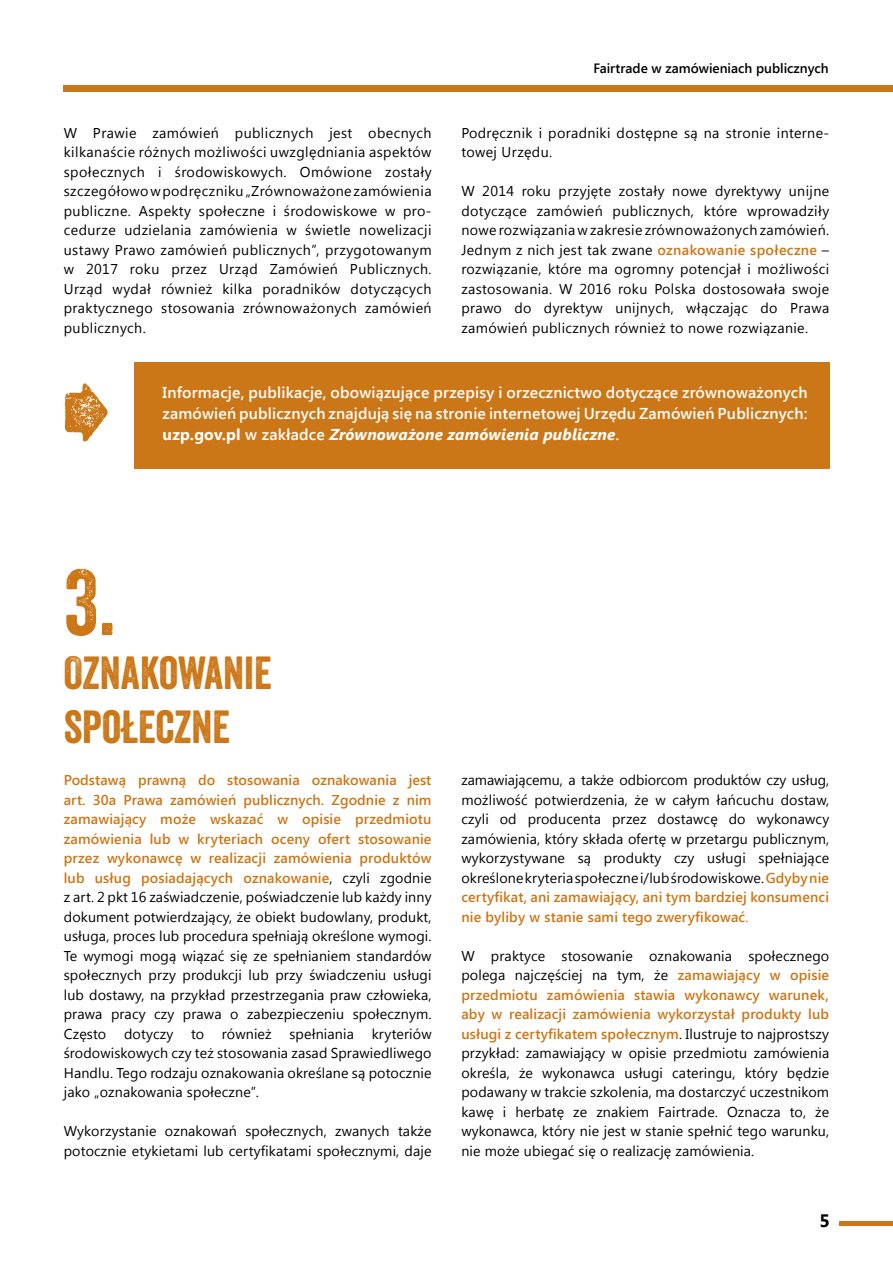
<style>
.page{position:relative;width:893px;height:1263px;background:#fff}
.page>*{position:absolute;margin:0;border:0;box-sizing:border-box;transform-origin:0 0}
.t1{font:90px "Veneer";color:#cc7717}
.t2{font:45px/54px "Veneer";color:#cc7717}
.t3{font:700 18px "Segoe UI";color:#000}
.t4{font:600 15.75px/21px "Segoe UI";letter-spacing:.01em;color:#fff;text-align:justify}
.t5{font:14.25px/19.5px "Segoe UI";letter-spacing:.01em;color:#000;text-align:justify}
.t6{font:600 13.5px "Segoe UI";color:#000}
.s1{font-weight:600;color:#cc7717}
.s2{font-weight:700}
.s3{font-weight:700;font-style:italic}
.s4{color:#cc7717}
</style>
<div class="page">
<div style="left:134px;top:363px;width:695px;height:106px;background:#cc7717"></div>
<hr style="left:840px;top:1222px;width:53px;height:4px;background:#cc7717">
<div style="left:64px;top:85px;width:829px;height:6px;background:#cc7717"></div>
<p class="t5" style="left:64px;top:122px;width:369px">W Prawie zamówień publicznych jest obecnych kilkanaście różnych możliwości uwzględniania aspektów społecznych i środowiskowych. Omówione zostały szczegółowo wpodręczniku „Zrównoważone zamówienia publiczne. Aspekty społeczne i środowiskowe w pro&shy;cedurze udzielania zamówienia w świetle nowelizacji ustawy Prawo zamówień publicznych”, przygotowanym w 2017 roku przez Urząd Zamówień Publicznych.<br>Urząd wydał również kilka poradników dotyczących praktycznego stosowania zrównoważonych zamówień publicznych.</p>
<p class="t6" style="left:593px;top:58px;width:237px">Fairtrade w zamówieniach publicznych</p>
<p class="t5" style="left:461px;top:122px;width:369px">Podręcznik i poradniki dostępne są na stronie interne&shy;towej Urzędu.</p>
<p class="t5" style="left:461px;top:181px;width:369px">W 2014 roku przyjęte zostały nowe dyrektywy unijne dotyczące zamówień publicznych, które wprowadziły nowe rozwiązania w zakresie zrównoważonych zamówień.<br>Jednym z nich jest tak zwane <span class="s1">oznakowanie społeczne</span> – rozwiązanie, które ma ogromny potencjał i możliwości zastosowania. W 2016 roku Polska dostosowała swoje prawo do dyrektyw unijnych, włączając do Prawa zamówień publicznych również to nowe rozwiązanie.</p>
<p class="t4" style="left:163px;top:381px;width:646px">Informacje, publikacje, obowiązujące przepisy i orzecznictwo dotyczące zrównoważonych zamówień publicznych znajdują się na stronie internetowej Urzędu Zamówień Publicznych: <span class="s2">uzp.gov.pl</span> w zakładce <span class="s3">Zrównoważone zamówienia publiczne</span>.</p>
<h1 class="t1" style="left:64px;top:548px;width:53px">3.</h1>
<h2 class="t2" style="left:64px;top:645px;width:209px">OZNAKOWANIE<br>SPOŁECZNE</h2>
<p class="t5" style="left:64px;top:770px;width:369px"><span class="s1">Podstawą prawną do stosowania oznakowania jest art. 30a Prawa zamówień publicznych. Zgodnie z nim zamawiający może wskazać w opisie przedmiotu zamówienia lub w kryteriach oceny ofert stosowanie przez wykonawcę w realizacji zamówienia produktów lub usług posiadających oznakowanie</span>, czyli zgodnie z art. 2 pkt 16 zaświadczenie, poświadczenie lub każdy inny dokument potwierdzający, że obiekt budowlany, produkt, usługa, proces lub procedura spełniają określone wymogi.<br>Te wymogi mogą wiązać się ze spełnianiem standardów społecznych przy produkcji lub przy świadczeniu usługi lub dostawy, na przykład przestrzegania praw człowieka, prawa pracy czy prawa o zabezpieczeniu społecznym.<br>Często dotyczy to również spełniania kryteriów środowiskowych czy też stosowania zasad Sprawiedliwego Handlu. Tego rodzaju oznakowania określane są potocznie jako „oznakowania społeczne”.</p>
<p class="t5" style="left:64px;top:1121px;width:369px">Wykorzystanie oznakowań społecznych, zwanych także potocznie etykietami lub certyfikatami społecznymi, daje</p>
<p class="t5" style="left:461px;top:770px;width:369px">zamawiającemu, a także odbiorcom produktów czy usług, możliwość potwierdzenia, że w całym łańcuchu dostaw, czyli od producenta przez dostawcę do wykonawcy zamówienia, który składa ofertę w przetargu publicznym, wykorzystywane są produkty czy usługi spełniające określone kryteria społeczne i/lub środowiskowe. <span class="s1">Gdyby nie certyfikat, ani zamawiający, ani tym bardziej konsumenci nie byliby w stanie sami tego zweryfikować</span><span class="s4">.</span></p>
<p class="t5" style="left:461px;top:945px;width:369px">W praktyce stosowanie oznakowania społecznego polega najczęściej na tym, że <span class="s1">zamawiający w opisie przedmiotu zamówienia stawia wykonawcy warunek, aby w realizacji zamówienia wykorzystał produkty lub usługi z certyfikatem społecznym</span>. Ilustruje to najprostszy przykład: zamawiający w opisie przedmiotu zamówienia określa, że wykonawca usługi cateringu, który będzie podawany w trakcie szkolenia, ma dostarczyć uczestnikom kawę i herbatę ze znakiem Fairtrade. Oznacza to, że wykonawca, który nie jest w stanie spełnić tego warunku, nie może ubiegać się o realizację zamówienia.</p>
<p class="t3" style="left:820px;top:1208px;width:12px">5</p>
</div>
